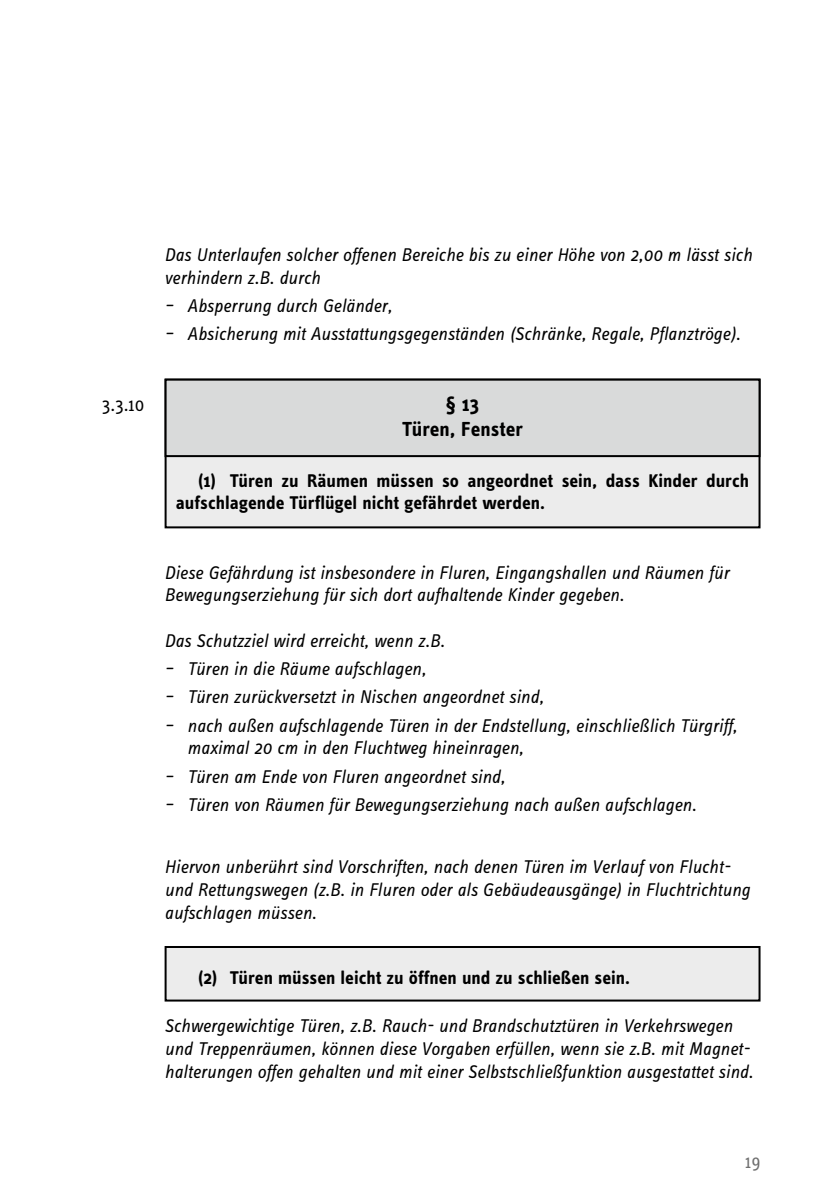
<style>
.page{position:relative;width:840px;height:1191px;background:#fff}
.page>*{position:absolute;margin:0;border:0;box-sizing:border-box;transform-origin:0 0}
.t1{font:700 21px/25px "Info OT Text";color:#000;text-align:center}
.t2{font:italic 19px/22.6px "Info OT Text";color:#000}
.t3{font:700 19px/22.6px "Info OT Text";color:#000}
.t4{font:19px "Info OT Text";color:#000}
.t5{font:19px "Info OT Text";color:#6f6f6f}
</style>
<div class="page">
<div style="left:165px;top:947px;width:594px;height:53px;background:#ececec"></div>
<div style="left:164px;top:946px;width:596px;height:55px;border:2px solid #000"></div>
<div style="left:165px;top:379px;width:594px;height:148px;background:#ececec"></div>
<div style="left:164px;top:378px;width:596px;height:150px;border:2px solid #000"></div>
<div style="left:165px;top:379px;width:594px;height:77px;background:#d9dada"></div>
<div style="left:164px;top:378px;width:596px;height:79px;border:2px solid #000"></div>
<p class="t2" style="left:164px;top:243px;width:588px">Das Unterlaufen solcher offenen Bereiche bis zu einer Höhe von 2,00 m lässt sich verhindern z.B. durch</p>
<p class="t2" style="left:164px;top:294px;width:229px">– Absperrung durch Geländer,</p>
<p class="t2" style="left:164px;top:322px;width:577px">– Absicherung mit Ausstattungsgegenständen (Schränke, Regale, Pflanztröge).</p>
<p class="t4" style="left:102px;top:392px;width:44px">3.3.10</p>
<p class="t1" style="left:402px;top:391px;width:122px">§ 13<br>Türen, Fenster</p>
<p class="t3" style="left:176px;top:469px;width:574px;text-indent:22px">(1) Türen zu Räumen müssen so angeordnet sein, dass Kinder durch aufschlagende Türflügel nicht gefährdet werden.</p>
<p class="t2" style="left:164px;top:560px;width:565px">Diese Gefährdung ist insbesondere in Fluren, Eingangshallen und Räumen für<br>Bewegungserziehung für sich dort aufhaltende Kinder gegeben.</p>
<p class="t2" style="left:164px;top:628px;width:281px">Das Schutzziel wird erreicht, wenn z.B.</p>
<p class="t2" style="left:164px;top:657px;width:263px">– Türen in die Räume aufschlagen,</p>
<p class="t2" style="left:164px;top:685px;width:380px">– Türen zurückversetzt in Nischen angeordnet sind,</p>
<p class="t2" style="left:187px;top:713px;width:551px;text-indent:-23px">– nach außen aufschlagende Türen in der Endstellung, einschließlich Türgriff, maximal 20 cm in den Fluchtweg hineinragen,</p>
<p class="t2" style="left:164px;top:764px;width:342px">– Türen am Ende von Fluren angeordnet sind,</p>
<p class="t2" style="left:164px;top:793px;width:533px">– Türen von Räumen für Bewegungserziehung nach außen aufschlagen.</p>
<p class="t2" style="left:164px;top:855px;width:586px">Hiervon unberührt sind Vorschriften, nach denen Türen im Verlauf von Flucht&shy;und Rettungswegen (z.B. in Fluren oder als Gebäudeausgänge) in Fluchtrichtung aufschlagen müssen.</p>
<p class="t3" style="left:198px;top:966px;width:433px">(2) Türen müssen leicht zu öffnen und zu schließen sein.</p>
<p class="t2" style="left:164px;top:1014px;width:589px">Schwergewichtige Türen, z.B. Rauch- und Brandschutztüren in Verkehrswegen und Treppenräumen, können diese Vorgaben erfüllen, wenn sie z.B. mit Magnet&shy;halterungen offen gehalten und mit einer Selbstschließfunktion ausgestattet sind.</p>
<p class="t5" style="left:744px;top:1150px;width:17px">19</p>
</div>
